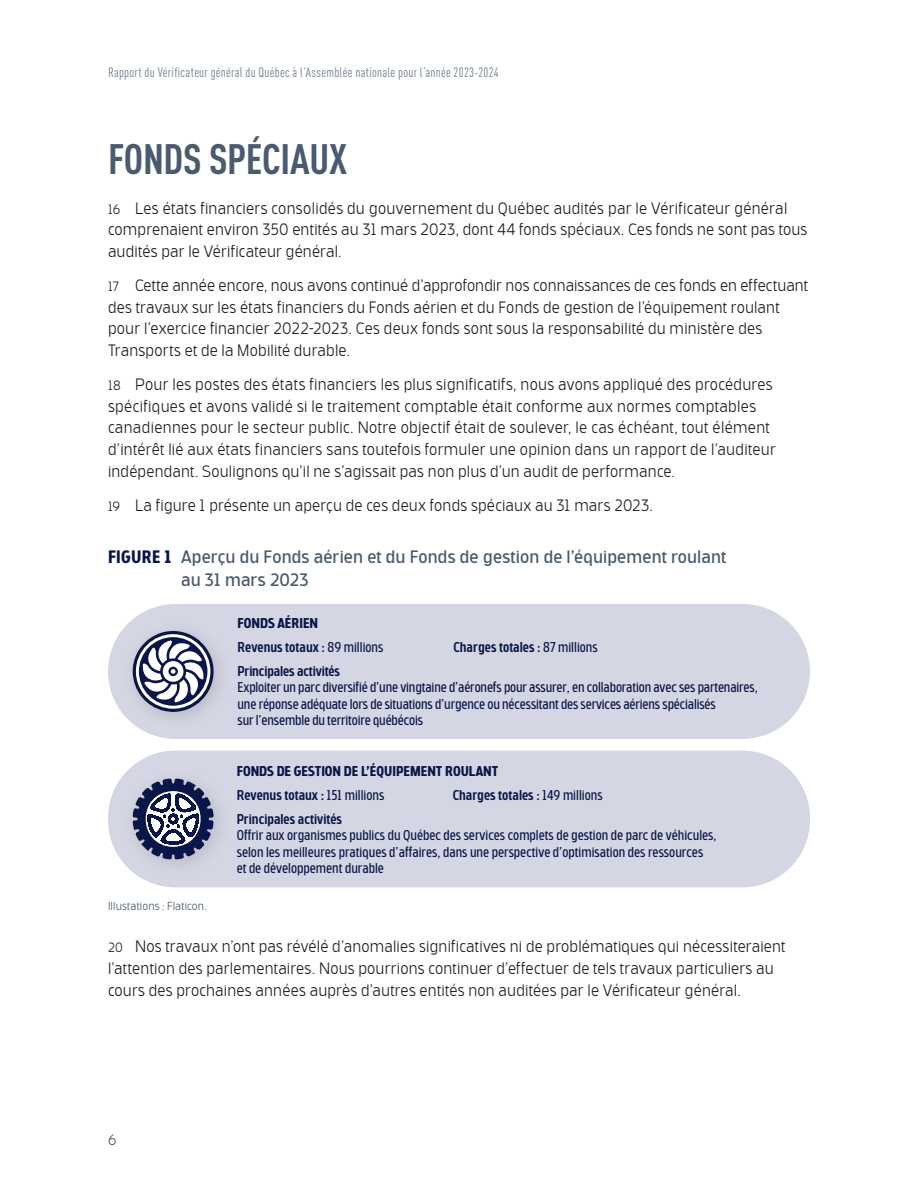
<style>
.page{position:relative;width:918px;height:1188px;background:#fff}
.page>*{position:absolute;margin:0;border:0;box-sizing:border-box;transform-origin:0 0}
.t1{font:700 condensed 42px "DIN Offc";letter-spacing:-.01em;color:#4a5b6f}
.t2{font:18px/22.5px "Bosphorus 50 Normal 53";letter-spacing:.005em;color:#4a5b6f}
.t3{font:300 16.5px/21.8px "Bosphorus 50 Normal 52";letter-spacing:.01em;color:#231f20}
.t4{font:300 15px "Bosphorus 50 Normal 52";color:#4a5b6f}
.t5{font:14.25px/16.5px "Bosphorus 40 Condensed 43";letter-spacing:-.01em;color:#0b1648}
.t6{font:500 14.25px "Bosphorus 40 Condensed 44";color:#0b1648}
.t7{font:700 14.25px "Bosphorus 40 Condensed 45";color:#0b1648}
.t8{font:condensed 13.5px "DIN Offc";letter-spacing:.02em;color:#6d7c8f}
.t9{font:300 11.7px "Bosphorus 50 Normal 52";letter-spacing:.015em;color:#4a5b6f}
.s1{font-size:13.5px}
.s2{font-family:"Bosphorus 40 Condensed 45";font-weight:700;color:#0b1648}
.s3{font-family:"Bosphorus 40 Condensed 43";font-weight:400}
</style>
<div class="page">
<div style="left:108px;top:604px;width:702px;height:135px;background:#d5d6e3;border-radius:68px"></div>
<img style="left:115px;top:614px;width:105px;height:122px">
<svg style="left:133px;top:631px;width:81px;height:81px"></svg>
<div style="left:108px;top:751px;width:702px;height:136px;background:#d5d6e3;border-radius:68px"></div>
<img style="left:115px;top:761px;width:104px;height:122px">
<svg style="left:133px;top:778px;width:81px;height:81px"></svg>
<p class="t8" style="left:108px;top:65px;width:392px">Rapport du Vérificateur général du Québec à l’Assemblée nationale pour l’année 2023-2024</p>
<h1 class="t1" style="left:108px;top:133px;width:241px">FONDS SPÉCIAUX</h1>
<p class="t3" style="left:108px;top:197px;width:701px"><span class="s1">16</span> Les états financiers consolidés du gouvernement du Québec audités par le Vérificateur général comprenaient environ 350 entités au 31 mars 2023, dont 44 fonds spéciaux. Ces fonds ne sont pas tous audités par le Vérificateur général.</p>
<p class="t3" style="left:108px;top:275px;width:702px"><span class="s1">17</span> Cette année encore, nous avons continué d’approfondir nos connaissances de ces fonds en effectuant des travaux sur les états financiers du Fonds aérien et du Fonds de gestion de l’équipement roulant pour l’exercice financier 2022-2023. Ces deux fonds sont sous la responsabilité du ministère des Transports et de la Mobilité durable.</p>
<p class="t3" style="left:108px;top:374px;width:669px"><span class="s1">18</span> Pour les postes des états financiers les plus significatifs, nous avons appliqué des procédures spécifiques et avons validé si le traitement comptable était conforme aux normes comptables canadiennes pour le secteur public. Notre objectif était de soulever, le cas échéant, tout élément d’intérêt lié aux états financiers sans toutefois formuler une opinion dans un rapport de l’auditeur indépendant. Soulignons qu’il ne s’agissait pas non plus d’un audit de performance.</p>
<p class="t3" style="left:108px;top:494px;width:544px"><span class="s1">19</span> La figure 1 présente un aperçu de ces deux fonds spéciaux au 31 mars 2023.</p>
<p class="t2" style="left:181px;top:546px;width:547px;text-indent:-73px"><span class="s2">FIGURE 1</span> Aperçu du Fonds aérien et du Fonds de gestion de l’équipement roulant au 31 mars 2023</p>
<p class="t7" style="left:238px;top:614px;width:82px">FONDS AÉRIEN</p>
<p class="t6" style="left:238px;top:638px;width:147px">Revenus totaux : <span class="s3">89 millions</span></p>
<p class="t6" style="left:454px;top:638px;width:146px">Charges totales : <span class="s3">87 millions</span></p>
<p class="t6" style="left:238px;top:662px;width:104px">Principales activités</p>
<p class="t5" style="left:238px;top:679px;width:522px">Exploiter un parc diversifié d’une vingtaine d’aéronefs pour assurer, en collaboration avec ses partenaires, une réponse adéquate lors de situations d’urgence ou nécessitant des services aériens spécialisés<br>sur l’ensemble du territoire québécois</p>
<p class="t7" style="left:237px;top:762px;width:263px">FONDS DE GESTION DE L’ÉQUIPEMENT ROULANT</p>
<p class="t6" style="left:237px;top:786px;width:149px">Revenus totaux : <span class="s3">151 millions</span></p>
<p class="t6" style="left:453px;top:786px;width:151px">Charges totales : <span class="s3">149 millions</span></p>
<p class="t6" style="left:237px;top:810px;width:107px">Principales activités</p>
<p class="t5" style="left:237px;top:827px;width:482px">Offrir aux organismes publics du Québec des services complets de gestion de parc de véhicules, selon les meilleures pratiques d’affaires, dans une perspective d’optimisation des ressources<br>et de développement durable</p>
<p class="t9" style="left:108px;top:899px;width:99px">Illustations : Flaticon.</p>
<p class="t3" style="left:108px;top:936px;width:679px"><span class="s1">20</span> Nos travaux n’ont pas révélé d’anomalies significatives ni de problématiques qui nécessiteraient l’attention des parlementaires. Nous pourrions continuer d’effectuer de tels travaux particuliers au cours des prochaines années auprès d’autres entités non auditées par le Vérificateur général.</p>
<p class="t4" style="left:108px;top:1131px;width:10px">6</p>
</div>
